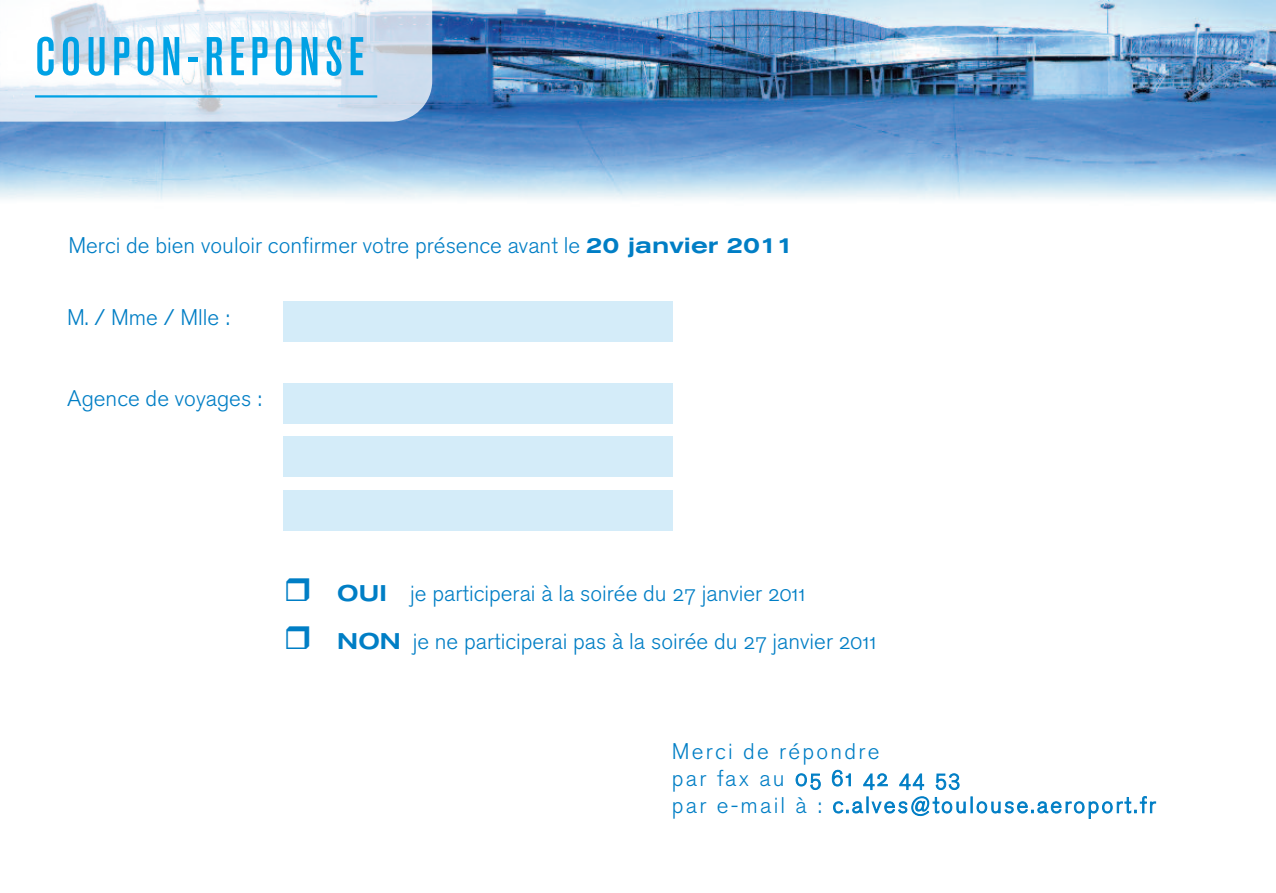
<style>
.page{position:relative;width:1276px;height:893px;background:#fff}
.page>*{position:absolute;margin:0;border:0;box-sizing:border-box;transform-origin:0 0}
.t1{font:54px "Akzidenz Grotesk BQ Md Cnd Alt";letter-spacing:.1em;color:#00a1e4}
.t2{font:22.5px/47.2px "Akzidenz Grotesk BQ Light Os F";color:#007ec5}
.t3{font:22.5px/27px "Akzidenz Grotesk BQ Light Os F";letter-spacing:.1em;color:#007ec5}
.s1{font-family:"Akzidenz Grotesk BQ";font-weight:500;font-stretch:expanded}
</style>
<div class="page">
<img style="left:0;top:0;width:1276px;height:201px">
<svg style="left:0;top:0;width:432px;height:122px"></svg>
<hr style="left:35px;top:95px;width:342px;height:3px;background:#00a1e4">
<div style="left:283px;top:301px;width:389px;height:40px;background:#d4ecf9"></div>
<div style="left:283px;top:384px;width:389px;height:40px;background:#d4ecf9"></div>
<div style="left:283px;top:437px;width:389px;height:40px;background:#d4ecf9"></div>
<div style="left:283px;top:490px;width:389px;height:40px;background:#d4ecf9"></div>
<h1 class="t1" style="left:35px;top:37px;width:330px">COUPON-REPONSE</h1>
<p class="t2" style="left:68px;top:224px;width:727px">Merci de bien vouloir confirmer votre présence avant le <span class="s1">20 janvier 2011</span></p>
<p class="t2" style="left:67px;top:296px;width:164px">M. / Mme / Mlle :</p>
<p class="t2" style="left:67px;top:377px;width:196px">Agence de voyages :</p>
<p class="t2" style="left:337px;top:573px;width:540px"><span class="s1">OUI</span> je participerai à la soirée du 27 janvier 2011<br><span class="s1">NON</span> je ne participerai pas à la soirée du 27 janvier 2011</p>
<p class="t3" style="left:672px;top:740px;width:485px">Merci de répondre<br>par fax au 05 61 42 44 53<br>par e-mail à : c.alves@toulouse.aeroport.fr</p>
</div>
